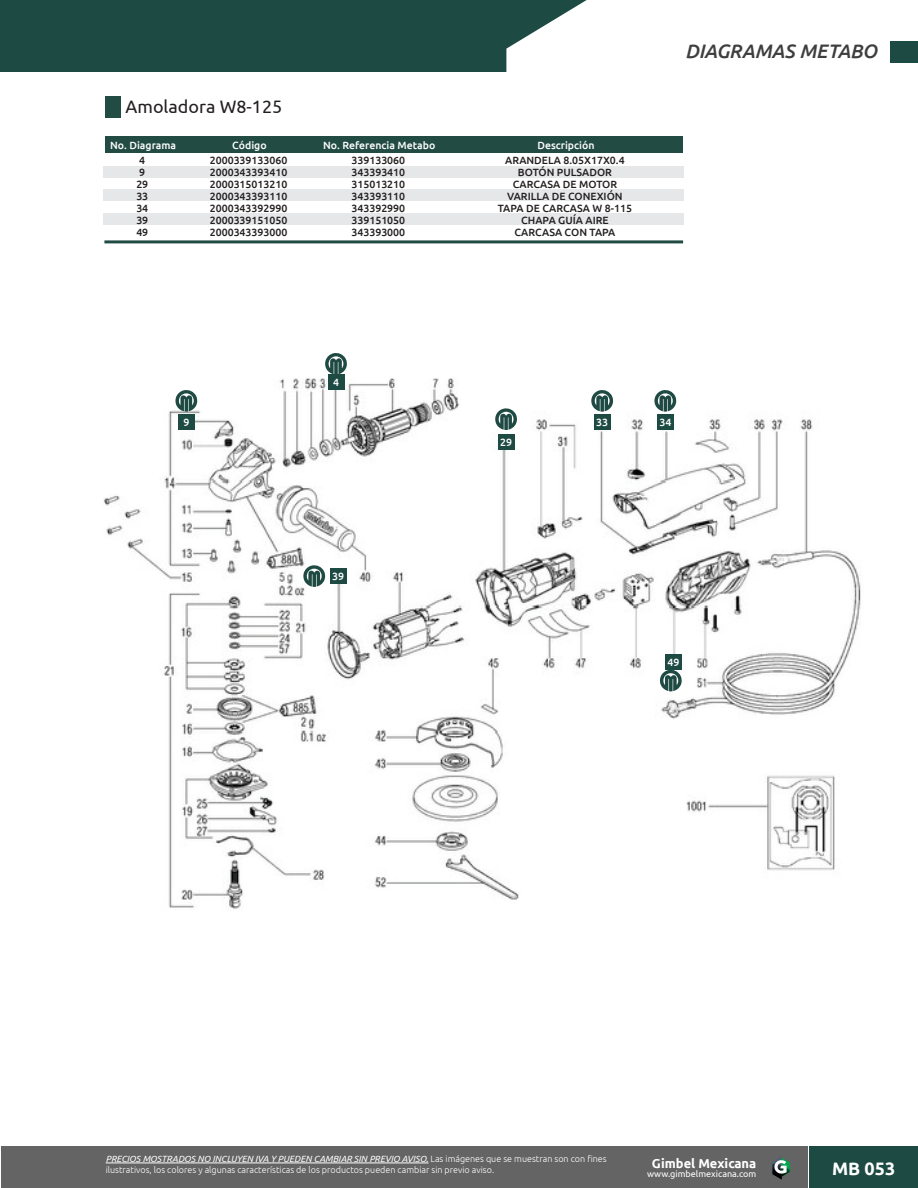
<style>
.page{position:relative;width:918px;height:1188px;background:#fff}
.page>*{position:absolute;margin:0;border:0;box-sizing:border-box;transform-origin:0 0}
.t1{font:italic 500 19.5px "Ubuntu";color:#3e3e3f}
.TÍTULOS_DE_PRODUCTOS{font:18px "Ubuntu";color:#231f20}
.t2{font:700 18px "Ubuntu";color:#fff}
.t3{font:700 12.9px "Ubuntu";color:#fff}
.CODIGO{font:500 10.5px "Ubuntu";color:#231f20}
.ENCABEZADO_DE_TABLA{font:500 10.5px "Ubuntu";color:#fff}
.COTAS{font:500 10.5px "Ubuntu";color:#fff}
.t4{font:300 9px/10.8px "Ubuntu";color:#fff}
.t5{font:9px "Ubuntu";color:#fff}
.s1{font-weight:400;font-style:italic}
</style>
<div class="page">
<div style="left:1px;top:1146px;width:806px;height:42px;background:#646465"></div>
<div style="left:809px;top:1146px;width:109px;height:42px;background:#1d4a43"></div>
<svg style="left:772px;top:1156px;width:18px;height:24px"></svg>
<hr style="left:106px;top:1163px;width:322px;height:1px;background:#fff">
<div style="left:1px;top:0;width:917px;height:72px;background:#1d4a43"></div>
<svg style="left:506px;top:0;width:412px;height:72px;background:#eff2f1"></svg>
<div style="left:890px;top:41px;width:28px;height:21px;background:#1d4a43"></div>
<div style="left:105px;top:96px;width:16px;height:21px;background:#224b44"></div>
<div style="left:105px;top:136px;width:578px;height:17px;background:#224b44"></div>
<hr style="left:104px;top:240px;width:579px;height:3px;background:#224b44">
<div style="left:104px;top:166px;width:580px;height:12px;background:#e6e7e9"></div>
<div style="left:104px;top:213px;width:580px;height:12px;background:#e6e7e9"></div>
<div style="left:104px;top:189px;width:580px;height:12px;background:#e6e7e9"></div>
<img style="left:103px;top:375px;width:758px;height:534px">
<svg style="left:174px;top:389px;width:24px;height:23px"></svg>
<svg style="left:325px;top:353px;width:22px;height:22px"></svg>
<svg style="left:302px;top:564px;width:24px;height:23px"></svg>
<svg style="left:659px;top:669px;width:24px;height:22px"></svg>
<svg style="left:590px;top:389px;width:24px;height:23px"></svg>
<svg style="left:653px;top:389px;width:24px;height:23px"></svg>
<svg style="left:494px;top:407px;width:24px;height:23px"></svg>
<div style="left:328px;top:375px;width:16px;height:15px;background:#1d4a43"></div>
<div style="left:178px;top:415px;width:17px;height:15px;background:#1d4a43"></div>
<div style="left:498px;top:434px;width:16px;height:16px;background:#1d4a43"></div>
<div style="left:594px;top:415px;width:16px;height:15px;background:#1d4a43"></div>
<div style="left:657px;top:415px;width:17px;height:15px;background:#1d4a43"></div>
<div style="left:330px;top:568px;width:16px;height:16px;background:#1d4a43"></div>
<div style="left:665px;top:654px;width:17px;height:16px;background:#1d4a43"></div>
<p class="TÍTULOS_DE_PRODUCTOS" style="left:126px;top:96px;width:158px">Amoladora W8-125</p>
<p class="ENCABEZADO_DE_TABLA" style="left:110px;top:139px;width:68px">No. Diagrama</p>
<p class="ENCABEZADO_DE_TABLA" style="left:323px;top:139px;width:114px">No. Referencia Metabo</p>
<p class="ENCABEZADO_DE_TABLA" style="left:537px;top:139px;width:59px">Descripción</p>
<p class="ENCABEZADO_DE_TABLA" style="left:232px;top:139px;width:36px">Código</p>
<p class="CODIGO" style="left:139px;top:153px;width:7px">4</p>
<p class="CODIGO" style="left:139px;top:165px;width:7px">9</p>
<p class="CODIGO" style="left:136px;top:177px;width:13px">29</p>
<p class="CODIGO" style="left:136px;top:189px;width:13px">33</p>
<p class="CODIGO" style="left:136px;top:201px;width:13px">34</p>
<p class="CODIGO" style="left:136px;top:213px;width:13px">39</p>
<p class="CODIGO" style="left:136px;top:225px;width:13px">49</p>
<p class="CODIGO" style="left:210px;top:153px;width:79px">2000339133060</p>
<p class="CODIGO" style="left:210px;top:165px;width:79px">2000343393410</p>
<p class="CODIGO" style="left:210px;top:177px;width:79px">2000315013210</p>
<p class="CODIGO" style="left:210px;top:189px;width:79px">2000343393110</p>
<p class="CODIGO" style="left:210px;top:201px;width:79px">2000343392990</p>
<p class="CODIGO" style="left:210px;top:213px;width:79px">2000339151050</p>
<p class="CODIGO" style="left:210px;top:225px;width:79px">2000343393000</p>
<p class="CODIGO" style="left:352px;top:153px;width:55px">339133060</p>
<p class="CODIGO" style="left:352px;top:165px;width:55px">343393410</p>
<p class="CODIGO" style="left:352px;top:177px;width:55px">315013210</p>
<p class="CODIGO" style="left:352px;top:189px;width:55px">343393110</p>
<p class="CODIGO" style="left:352px;top:201px;width:55px">343392990</p>
<p class="CODIGO" style="left:352px;top:213px;width:55px">339151050</p>
<p class="CODIGO" style="left:352px;top:225px;width:55px">343393000</p>
<p class="CODIGO" style="left:505px;top:153px;width:121px">ARANDELA 8.05X17X0.4</p>
<p class="CODIGO" style="left:518px;top:165px;width:96px">BOTÓN PULSADOR</p>
<p class="CODIGO" style="left:513px;top:177px;width:106px">CARCASA DE MOTOR</p>
<p class="CODIGO" style="left:507px;top:189px;width:117px">VARILLA DE CONEXIÓN</p>
<p class="CODIGO" style="left:498px;top:201px;width:136px">TAPA DE CARCASA W 8-115</p>
<p class="CODIGO" style="left:521px;top:213px;width:89px">CHAPA GUÍA AIRE</p>
<p class="CODIGO" style="left:514px;top:225px;width:103px">CARCASA CON TAPA</p>
<h1 class="t1" style="left:685px;top:39px;width:193px">DIAGRAMAS METABO</h1>
<p class="COTAS" style="left:183px;top:416px;width:7px">9</p>
<p class="COTAS" style="left:333px;top:376px;width:7px">4</p>
<p class="COTAS" style="left:332px;top:570px;width:13px">39</p>
<p class="COTAS" style="left:500px;top:436px;width:13px">29</p>
<p class="COTAS" style="left:596px;top:416px;width:13px">33</p>
<p class="COTAS" style="left:659px;top:416px;width:13px">34</p>
<p class="COTAS" style="left:668px;top:656px;width:13px">49</p>
<p class="t4" style="left:106px;top:1153px;width:503px"><span class="s1">PRECIOS MOSTRADOS NO INCLUYEN IVA Y PUEDEN CAMBIAR SIN PREVIO AVISO.</span> Las imágenes que se muestran son con fines ilustrativos, los colores y algunas características de los productos pueden cambiar sin previo aviso.</p>
<p class="t3" style="left:652px;top:1155px;width:106px">Gimbel Mexicana</p>
<p class="t5" style="left:647px;top:1169px;width:111px">www.gimbelmexicana.com</p>
<h2 class="t2" style="left:832px;top:1158px;width:65px">MB 053</h2>
</div>
